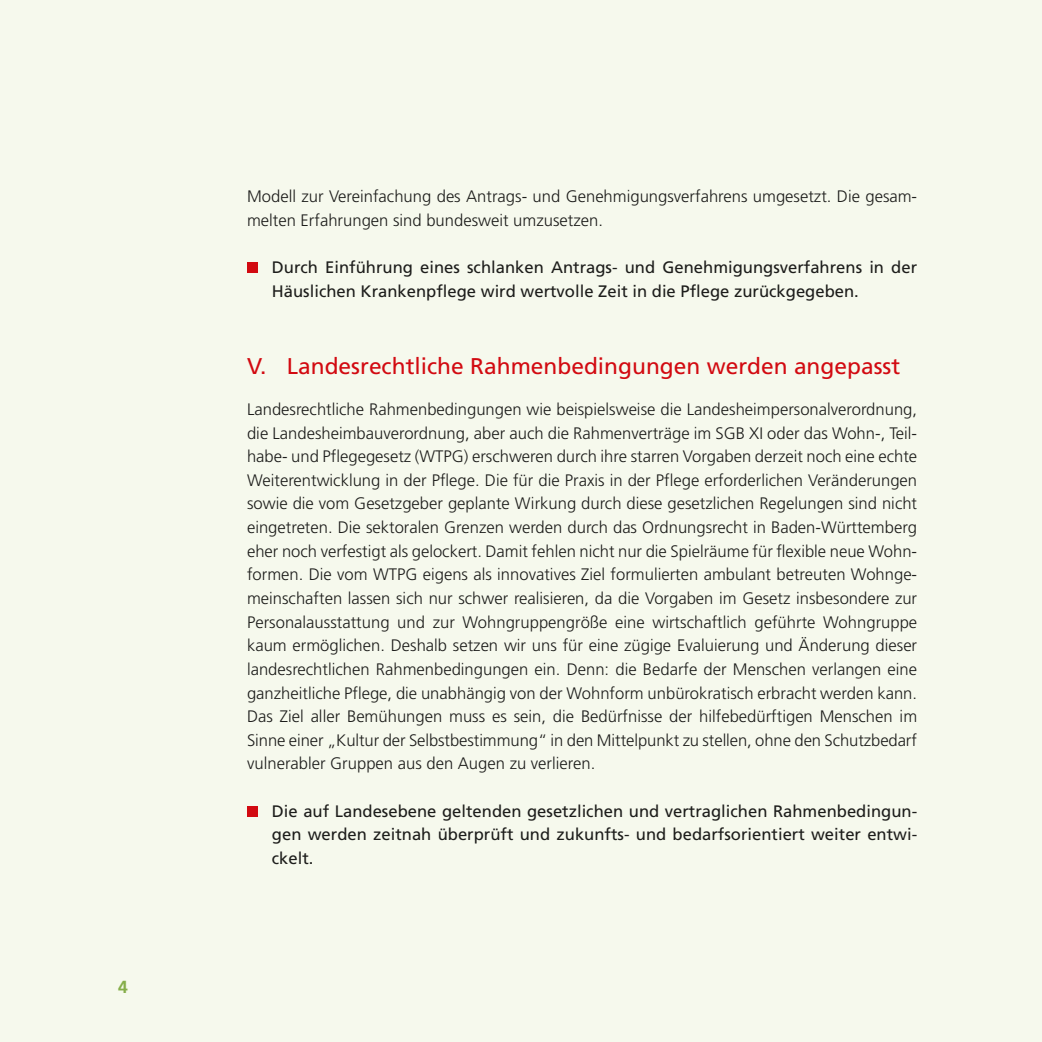
<style>
.page{position:relative;width:1042px;height:1042px;background:#fff}
.page>*{position:absolute;margin:0;border:0;box-sizing:border-box;transform-origin:0 0}
.t1{font:22.75px "Frutiger";color:#d20a11}
.t2{font:700 17.5px "Frutiger";color:#86ae4a}
.t3{font:300 16.62px/23.6px "Frutiger";color:#1d1d1b}
.t4{font:16.62px/23.6px "Frutiger";color:#1d1d1b}
</style>
<div class="page">
<div style="left:0;top:0;width:1041px;height:1041px;background:#f6f9ed"></div>
<div style="left:247px;top:262px;width:11px;height:11px;background:#d20a11"></div>
<div style="left:247px;top:805px;width:11px;height:11px;background:#d20a11"></div>
<p class="t2" style="left:118px;top:979px;width:11px">4</p>
<p class="t3" style="left:247px;top:186px;width:671px">Modell zur Vereinfachung des Antrags- und Genehmigungsverfahrens umgesetzt. Die gesam&shy;melten Erfahrungen sind bundesweit umzusetzen.</p>
<p class="t4" style="left:272px;top:257px;width:646px">Durch Einführung eines schlanken Antrags- und Genehmigungsverfahrens in der<br>Häuslichen Krankenpflege wird wertvolle Zeit in die Pflege zurückgegeben.</p>
<h1 class="t1" style="left:247px;top:356px;width:654px">V. Landesrechtliche Rahmenbedingungen werden angepasst</h1>
<p class="t3" style="left:247px;top:398px;width:671px;text-align:justify">Landesrechtliche Rahmenbedingungen wie beispielsweise die Landesheimpersonalverordnung, die Landesheimbauverordnung, aber auch die Rahmenverträge im SGB XI oder das Wohn-, Teil - habe- und Pflegegesetz (WTPG) erschweren durch ihre starren Vorgaben derzeit noch eine echte Weiterentwicklung in der Pflege. Die für die Praxis in der Pflege erforderlichen Ver änderungen sowie die vom Gesetzgeber geplante Wirkung durch diese gesetzlichen Regelungen sind nicht eingetreten. Die sektoralen Grenzen werden durch das Ordnungsrecht in Baden-Würt temberg eher noch verfestigt als gelockert. Damit fehlen nicht nur die Spielräume für flexible neue Wohn - formen. Die vom WTPG eigens als innovatives Ziel formulierten ambulant betreuten Wohn ge - mein schaften lassen sich nur schwer realisieren, da die Vorgaben im Gesetz insbesondere zur Perso nalausstattung und zur Wohngruppengröße eine wirtschaftlich geführte Wohn gruppe kaum ermöglichen. Deshalb setzen wir uns für eine zügige Evaluierung und Än derung dieser landesrechtlichen Rahmenbedingungen ein. Denn: die Bedarfe der Menschen verlangen eine ganzheitliche Pflege, die unabhängig von der Wohnform unbürokratisch erbracht werden kann.<br>Das Ziel aller Bemühungen muss es sein, die Bedürfnisse der hilfebedürftigen Men schen im Sinne einer „Kultur der Selbstbestimmung“ in den Mittelpunkt zu stellen, ohne den Schutzbedarf vulnerabler Gruppen aus den Augen zu verlieren.</p>
<p class="t4" style="left:272px;top:800px;width:646px;text-align:justify">Die auf Landesebene geltenden gesetzlichen und vertraglichen Rahmen be din gun - gen werden zeitnah überprüft und zukunfts- und bedarfsorientiert weiter entwi&shy;ckelt.</p>
</div>
